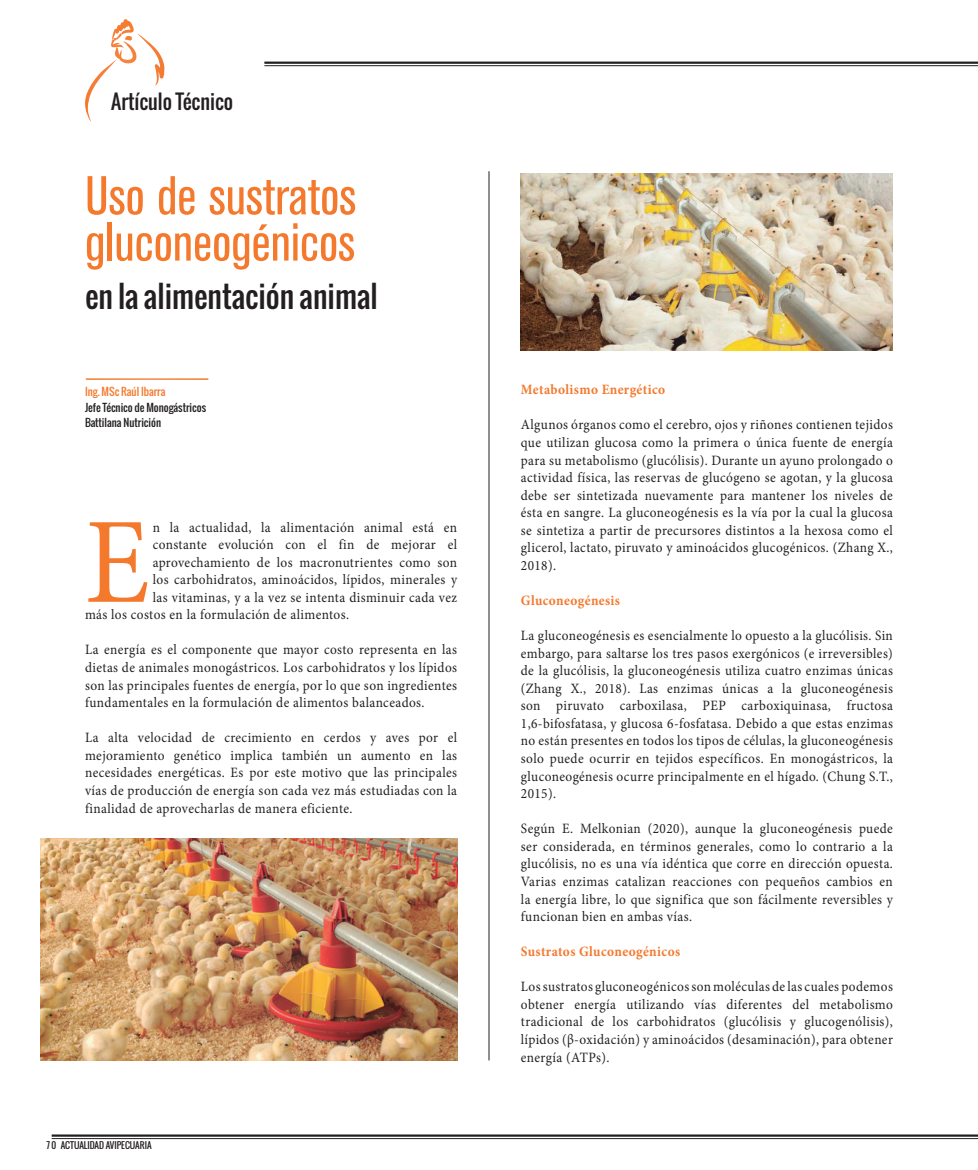
<style>
.page{position:relative;width:978px;height:1170px;background:#fff}
.page>*{position:absolute;margin:0;border:0;box-sizing:border-box;transform-origin:0 0}
.t1{font:122.25px "Minion Pro";color:#f4792d;scale:.93 1}
.t2{font:condensed 54px/46.2px "Akzidenz Grotesk BE";color:#f4792d}
.t3{font:30px "Oswald";color:#231f20}
.t4{font:19.95px "Oswald";color:#231f20}
.t5{font:14.25px/17.5px "Minion Pro";letter-spacing:.03em;color:#231f20;text-align:justify;scale:.93 1}
.t6{font:700 14.25px "Minion Pro";letter-spacing:.03em;color:#f4792d;scale:.93 1}
.t7{font:10.5px "Oswald";color:#231f20}
.t8{font:10.5px "Oswald";color:#f4792d}
.t9{font:9px "Oswald";color:#231f20}
</style>
<div class="page">
<hr style="left:264px;top:62px;width:714px;height:2px;background:#231f20">
<hr style="left:264px;top:65px;width:714px;height:1px;background:#231f20">
<hr style="left:52px;top:1134px;width:926px;height:2px;background:#231f20">
<hr style="left:52px;top:1138px;width:926px;height:1px;background:#231f20">
<hr style="left:489px;top:171px;width:1px;height:889px;background:#231f20">
<hr style="left:86px;top:378px;width:122px;height:2px;background:#f4792d">
<svg style="left:85px;top:19px;width:80px;height:102px"></svg>
<img style="left:521px;top:174px;width:372px;height:176px">
<img style="left:40px;top:838px;width:417px;height:222px">
<p class="t4" style="left:111px;top:86px;width:124px">Artículo Técnico</p>
<p class="t2" style="left:85px;top:174px;width:273px">Uso de sustratos gluconeogénicos</p>
<p class="t3" style="left:85px;top:273px;width:294px">en la alimentación animal</p>
<p class="t8" style="left:85px;top:384px;width:82px">Ing. MSc Raúl Ibarra</p>
<p class="t7" style="left:85px;top:399px;width:123px">Jefe Técnico de Monogástricos</p>
<p class="t7" style="left:85px;top:414px;width:78px">Battilana Nutrición</p>
<p class="t1" style="left:85px;top:481px;width:71px">E</p>
<p class="t5" style="left:153px;top:518px;width:329px">n la actualidad, la alimentación animal está en</p>
<p class="t5" style="left:153px;top:536px;width:329px">constante evolución con el fin de mejorar el</p>
<p class="t5" style="left:153px;top:553px;width:329px">aprovechamiento de los macronutrientes como son</p>
<p class="t5" style="left:153px;top:571px;width:329px">los carbohidratos, aminoácidos, lípidos, minerales y</p>
<p class="t5" style="left:153px;top:588px;width:329px">las vitaminas, y a la vez se intenta disminuir cada vez</p>
<p class="t5" style="left:85px;top:606px;width:285px">más los costos en la formulación de alimentos.</p>
<p class="t5" style="left:85px;top:641px;width:402px">La energía es el componente que mayor costo representa en las dietas de animales monogástricos. Los carbohidratos y los lípidos son las principales fuentes de energía, por lo que son ingredientes fundamentales en la formulación de alimentos balanceados.</p>
<p class="t5" style="left:85px;top:729px;width:402px">La alta velocidad de crecimiento en cerdos y aves por el mejoramiento genético implica también un aumento en las necesidades energéticas. Es por este motivo que las principales vías de producción de energía son cada vez más estudiadas con la finalidad de aprovecharlas de manera eficiente.</p>
<p class="t9" style="left:47px;top:1138px;width:107px">7 0 ACTUALIDAD AVIPECUARIA</p>
<p class="t6" style="left:521px;top:379px;width:157px">Metabolismo Energético</p>
<p class="t5" style="left:521px;top:416px;width:402px">Algunos órganos como el cerebro, ojos y riñones contienen tejidos que utilizan glucosa como la primera o única fuente de energía para su metabolismo (glucólisis). Durante un ayuno prolongado o actividad física, las reservas de glucógeno se agotan, y la glucosa debe ser sintetizada nuevamente para mantener los niveles de ésta en sangre. La gluconeogénesis es la vía por la cual la glucosa se sintetiza a partir de precursores distintos a la hexosa como el glicerol, lactato, piruvato y aminoácidos glucogénicos. (Zhang X., 2018).</p>
<p class="t6" style="left:521px;top:590px;width:108px">Gluconeogénesis</p>
<p class="t5" style="left:521px;top:626px;width:402px">La gluconeogénesis es esencialmente lo opuesto a la glucólisis. Sin embargo, para saltarse los tres pasos exergónicos (e irreversibles) de la glucólisis, la gluconeogénesis utiliza cuatro enzimas únicas (Zhang X., 2018). Las enzimas únicas a la gluconeogénesis son piruvato carboxilasa, PEP carboxiquinasa, fructosa 1,6-bifosfatasa, y glucosa 6-fosfatasa. Debido a que estas enzimas no están presentes en todos los tipos de células, la gluconeogénesis solo puede ocurrir en tejidos específicos. En monogástricos, la gluconeogénesis ocurre principalmente en el hígado. (Chung S.T., 2015).</p>
<p class="t5" style="left:521px;top:820px;width:402px">Según E. Melkonian (2020), aunque la gluconeogénesis puede ser considerada, en términos generales, como lo contrario a la glucólisis, no es una vía idéntica que corre en dirección opuesta.<br>Varias enzimas catalizan reacciones con pequeños cambios en la energía libre, lo que significa que son fácilmente reversibles y funcionan bien en ambas vías.</p>
<p class="t6" style="left:521px;top:941px;width:173px">Sustratos Gluconeogénicos</p>
<p class="t5" style="left:521px;top:977px;width:402px">Los sustratos gluconeogénicos son moléculas de las cuales podemos obtener energía utilizando vías diferentes del metabolismo tradicional de los carbohidratos (glucólisis y glucogenólisis), lípidos (β-oxidación) y aminoácidos (desaminación), para obtener energía (ATPs).</p>
</div>
